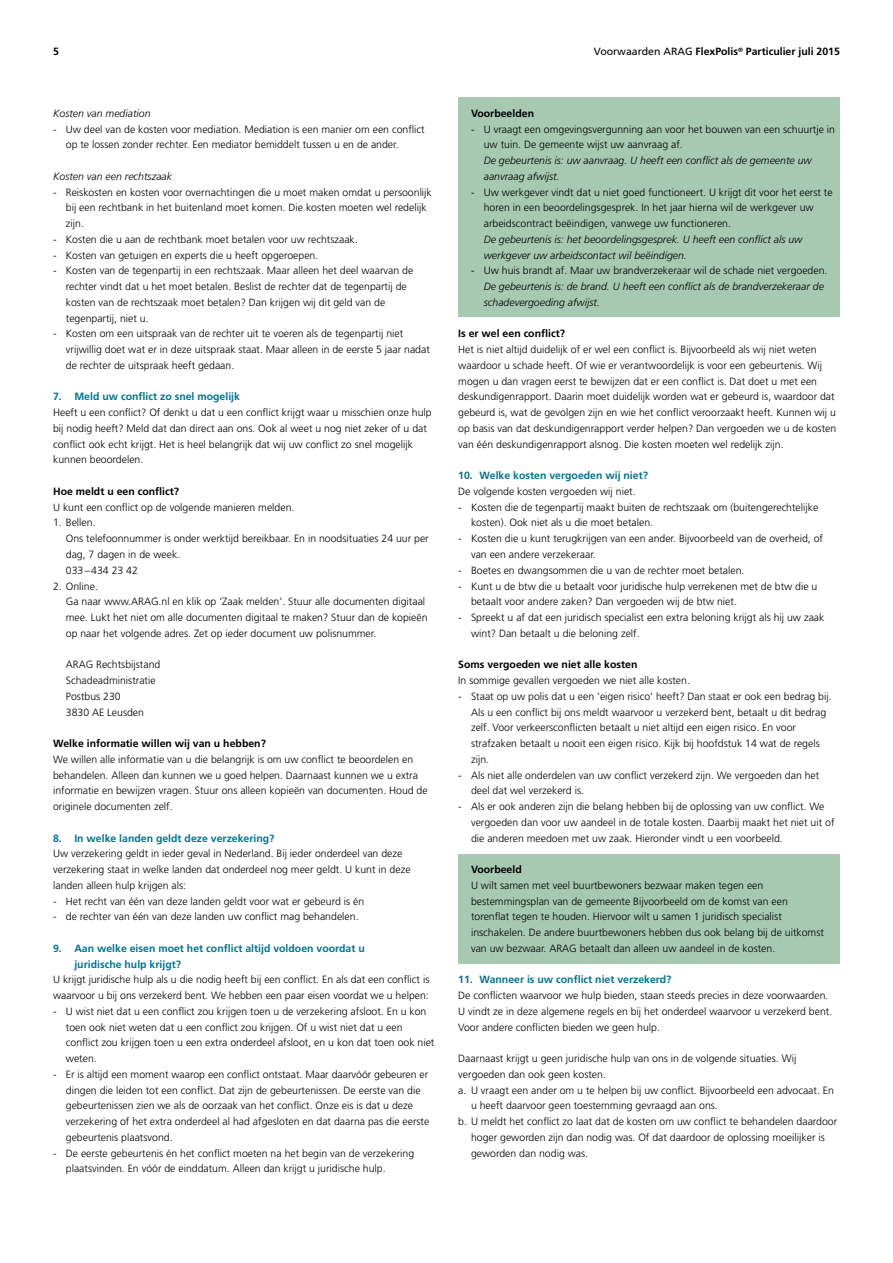
<style>
.page{position:relative;width:893px;height:1263px;background:#fff}
.page>*{position:absolute;margin:0;border:0;box-sizing:border-box;transform-origin:0 0}
.t1{font:300 10.5px/15.8px "Frutiger LT Std";color:#000}
.t2{font:italic 300 10.5px/15.8px "Frutiger LT Std";color:#000}
.t3{font:700 10.5px/15.8px "Frutiger LT Std";color:#00748f}
.t4{font:700 10.5px "Frutiger LT Std";color:#000}
.s1{font-weight:400}
</style>
<div class="page">
<div style="left:458px;top:854px;width:382px;height:110px;background:#a7c9b2"></div>
<div style="left:458px;top:97px;width:382px;height:220px;background:#a7c9b2"></div>
<p class="t4" style="left:53px;top:45px;width:7px">5</p>
<p class="t4" style="left:594px;top:45px;width:247px"><span class="s1">Voorwaarden ARAG</span> FlexPolis<sup>®</sup> Particulier juli 2015</p>
<p class="t2" style="left:53px;top:106px;width:99px">Kosten van mediation</p>
<p class="t1" style="left:66px;top:121px;width:360px;text-indent:-13px">- Uw deel van de kosten voor mediation. Mediation is een manier om een conflict op te lossen zonder rechter. Een mediator bemiddelt tussen u en de ander.</p>
<p class="t2" style="left:53px;top:169px;width:121px">Kosten van een rechtszaak</p>
<p class="t1" style="left:66px;top:184px;width:368px;text-indent:-13px">- Reiskosten en kosten voor overnachtingen die u moet maken omdat u persoonlijk bij een rechtbank in het buitenland moet komen. Die kosten moeten wel redelijk zijn.</p>
<p class="t1" style="left:53px;top:232px;width:306px">- Kosten die u aan de rechtbank moet betalen voor uw rechtszaak.</p>
<p class="t1" style="left:53px;top:247px;width:267px">- Kosten van getuigen en experts die u heeft opgeroepen.</p>
<p class="t1" style="left:66px;top:263px;width:349px;text-indent:-13px">- Kosten van de tegenpartij in een rechtszaak. Maar alleen het deel waarvan de rechter vindt dat u het moet betalen. Beslist de rechter dat de tegenpartij de kosten van de rechtszaak moet betalen? Dan krijgen wij dit geld van de tegenpartij, niet u.</p>
<p class="t1" style="left:66px;top:326px;width:366px;text-indent:-13px">- Kosten om een uitspraak van de rechter uit te voeren als de tegenpartij niet vrijwillig doet wat er in deze uitspraak staat. Maar alleen in de eerste 5 jaar nadat de rechter de uitspraak heeft gedaan.</p>
<p class="t3" style="left:53px;top:389px;width:188px">7. Meld uw conflict zo snel mogelijk</p>
<p class="t1" style="left:53px;top:405px;width:380px">Heeft u een conflict? Of denkt u dat u een conflict krijgt waar u misschien onze hulp bij nodig heeft? Meld dat dan direct aan ons. Ook al weet u nog niet zeker of u dat conflict ook echt krijgt. Het is heel belangrijk dat wij uw conflict zo snel mogelijk kunnen beoordelen.</p>
<p class="t4" style="left:53px;top:485px;width:128px">Hoe meldt u een conflict?</p>
<p class="t1" style="left:53px;top:499px;width:243px">U kunt een conflict op de volgende manieren melden.</p>
<p class="t1" style="left:66px;top:515px;width:364px;text-indent:-13px">1. Bellen.<br>Ons telefoonnummer is onder werktijd bereikbaar. En in noodsituaties 24 uur per dag, 7 dagen in de week.<br>033–434 23 42</p>
<p class="t1" style="left:66px;top:578px;width:363px;text-indent:-13px">2. Online.<br>Ga naar www.ARAG.nl en klik op ‘Zaak melden’. Stuur alle documenten digitaal mee. Lukt het niet om alle documenten digitaal te maken? Stuur dan de kopieën op naar het volgende adres. Zet op ieder document uw polisnummer.</p>
<p class="t1" style="left:66px;top:657px;width:96px">ARAG Rechtsbijstand<br>Schadeadministratie<br>Postbus 230<br>3830 AE Leusden</p>
<p class="t4" style="left:53px;top:737px;width:214px">Welke informatie willen wij van u hebben?</p>
<p class="t1" style="left:53px;top:751px;width:376px">We willen alle informatie van u die belangrijk is om uw conflict te beoordelen en behandelen. Alleen dan kunnen we u goed helpen. Daarnaast kunnen we u extra informatie en bewijzen vragen. Stuur ons alleen kopieën van documenten. Houd de originele documenten zelf.</p>
<p class="t3" style="left:53px;top:830px;width:223px">8. In welke landen geldt deze verzekering?</p>
<p class="t1" style="left:53px;top:846px;width:359px">Uw verzekering geldt in ieder geval in Nederland. Bij ieder onderdeel van deze verzekering staat in welke landen dat onderdeel nog meer geldt. U kunt in deze landen alleen hulp krijgen als:</p>
<p class="t1" style="left:53px;top:893px;width:313px">- Het recht van één van deze landen geldt voor wat er gebeurd is én</p>
<p class="t1" style="left:53px;top:909px;width:307px">- de rechter van één van deze landen uw conflict mag behandelen.</p>
<p class="t3" style="left:74px;top:940px;width:292px;text-indent:-21px">9. Aan welke eisen moet het conflict altijd voldoen voordat u juridische hulp krijgt?</p>
<p class="t1" style="left:53px;top:972px;width:378px">U krijgt juridische hulp als u die nodig heeft bij een conflict. En als dat een conflict is waarvoor u bij ons verzekerd bent. We hebben een paar eisen voordat we u helpen:</p>
<p class="t1" style="left:66px;top:1003px;width:370px;text-indent:-13px">- U wist niet dat u een conflict zou krijgen toen u de verzekering afsloot. En u kon toen ook niet weten dat u een conflict zou krijgen. Of u wist niet dat u een conflict zou krijgen toen u een extra onderdeel afsloot, en u kon dat toen ook niet weten.</p>
<p class="t1" style="left:66px;top:1066px;width:365px;text-indent:-13px">- Er is altijd een moment waarop een conflict ontstaat. Maar daarvóór gebeuren er dingen die leiden tot een conflict. Dat zijn de gebeurtenissen. De eerste van die gebeurtenissen zien we als de oorzaak van het conflict. Onze eis is dat u deze verzekering of het extra onderdeel al had afgesloten en dat daarna pas die eerste gebeurtenis plaatsvond.</p>
<p class="t1" style="left:66px;top:1145px;width:350px;text-indent:-13px">- De eerste gebeurtenis én het conflict moeten na het begin van de verzekering plaatsvinden. En vóór de einddatum. Alleen dan krijgt u juridische hulp.</p>
<p class="t4" style="left:471px;top:107px;width:65px">Voorbeelden</p>
<p class="t1" style="left:484px;top:121px;width:353px;text-indent:-13px">- U vraagt een omgevingsvergunning aan voor het bouwen van een schuurtje in uw tuin. De gemeente wijst uw aanvraag af.</p>
<p class="t2" style="left:484px;top:153px;width:329px">De gebeurtenis is: uw aanvraag. U heeft een conflict als de gemeente uw aanvraag afwijst.</p>
<p class="t1" style="left:484px;top:184px;width:350px;text-indent:-13px">- Uw werkgever vindt dat u niet goed functioneert. U krijgt dit voor het eerst te horen in een beoordelingsgesprek. In het jaar hierna wil de werkgever uw arbeidscontract beëindigen, vanwege uw functioneren.</p>
<p class="t2" style="left:484px;top:232px;width:320px">De gebeurtenis is: het beoordelingsgesprek. U heeft een conflict als uw werkgever uw arbeidscontact wil beëindigen.</p>
<p class="t1" style="left:471px;top:263px;width:358px">- Uw huis brandt af. Maar uw brandverzekeraar wil de schade niet vergoeden.</p>
<p class="t2" style="left:484px;top:279px;width:342px">De gebeurtenis is: de brand. U heeft een conflict als de brandverzekeraar de schadevergoeding afwijst.</p>
<p class="t4" style="left:458px;top:328px;width:108px">Is er wel een conflict?</p>
<p class="t1" style="left:458px;top:342px;width:379px">Het is niet altijd duidelijk of er wel een conflict is. Bijvoorbeeld als wij niet weten waardoor u schade heeft. Of wie er verantwoordelijk is voor een gebeurtenis. Wij mogen u dan vragen eerst te bewijzen dat er een conflict is. Dat doet u met een deskundigenrapport. Daarin moet duidelijk worden wat er gebeurd is, waardoor dat gebeurd is, wat de gevolgen zijn en wie het conflict veroorzaakt heeft. Kunnen wij u op basis van dat deskundigenrapport verder helpen? Dan vergoeden we u de kosten van één deskundigenrapport alsnog. Die kosten moeten wel redelijk zijn.</p>
<p class="t3" style="left:458px;top:468px;width:191px">10. Welke kosten vergoeden wij niet?</p>
<p class="t1" style="left:458px;top:484px;width:179px">De volgende kosten vergoeden wij niet.</p>
<p class="t1" style="left:471px;top:499px;width:349px;text-indent:-13px">- Kosten die de tegenpartij maakt buiten de rechtszaak om (buitengerechtelijke kosten). Ook niet als u die moet betalen.</p>
<p class="t1" style="left:471px;top:531px;width:354px;text-indent:-13px">- Kosten die u kunt terugkrijgen van een ander. Bijvoorbeeld van de overheid, of van een andere verzekeraar.</p>
<p class="t1" style="left:458px;top:562px;width:288px">- Boetes en dwangsommen die u van de rechter moet betalen.</p>
<p class="t1" style="left:471px;top:578px;width:348px;text-indent:-13px">- Kunt u de btw die u betaalt voor juridische hulp verrekenen met de btw die u betaalt voor andere zaken? Dan vergoeden wij de btw niet.</p>
<p class="t1" style="left:471px;top:610px;width:355px;text-indent:-13px">- Spreekt u af dat een juridisch specialist een extra beloning krijgt als hij uw zaak wint? Dan betaalt u die beloning zelf.</p>
<p class="t4" style="left:458px;top:658px;width:181px">Soms vergoeden we niet alle kosten</p>
<p class="t1" style="left:458px;top:673px;width:233px">In sommige gevallen vergoeden we niet alle kosten.</p>
<p class="t1" style="left:471px;top:688px;width:362px;text-indent:-13px">- Staat op uw polis dat u een ‘eigen risico’ heeft? Dan staat er ook een bedrag bij.<br>Als u een conflict bij ons meldt waarvoor u verzekerd bent, betaalt u dit bedrag zelf. Voor verkeersconflicten betaalt u niet altijd een eigen risico. En voor strafzaken betaalt u nooit een eigen risico. Kijk bij hoofdstuk 14 wat de regels zijn.</p>
<p class="t1" style="left:471px;top:767px;width:350px;text-indent:-13px">- Als niet alle onderdelen van uw conflict verzekerd zijn. We vergoeden dan het deel dat wel verzekerd is.</p>
<p class="t1" style="left:471px;top:799px;width:365px;text-indent:-13px">- Als er ook anderen zijn die belang hebben bij de oplossing van uw conflict. We vergoeden dan voor uw aandeel in de totale kosten. Daarbij maakt het niet uit of die anderen meedoen met uw zaak. Hieronder vindt u een voorbeeld.</p>
<p class="t4" style="left:471px;top:863px;width:52px">Voorbeeld</p>
<p class="t1" style="left:471px;top:877px;width:354px">U wilt samen met veel buurtbewoners bezwaar maken tegen een bestemmingsplan van de gemeente Bijvoorbeeld om de komst van een torenflat tegen te houden. Hiervoor wilt u samen 1 juridisch specialist inschakelen. De andere buurtbewoners hebben dus ook belang bij de uitkomst van uw bezwaar. ARAG betaalt dan alleen uw aandeel in de kosten.</p>
<p class="t3" style="left:458px;top:972px;width:215px">11. Wanneer is uw conflict niet verzekerd?</p>
<p class="t1" style="left:458px;top:988px;width:375px">De conflicten waarvoor we hulp bieden, staan steeds precies in deze voorwaarden.<br>U vindt ze in deze algemene regels en bij het onderdeel waarvoor u verzekerd bent.<br>Voor andere conflicten bieden we geen hulp.</p>
<p class="t1" style="left:458px;top:1051px;width:340px">Daarnaast krijgt u geen juridische hulp van ons in de volgende situaties. Wij</p>
<p class="t1" style="left:458px;top:1066px;width:149px">vergoeden dan ook geen kosten.</p>
<p class="t1" style="left:458px;top:1082px;width:377px">a. U vraagt een ander om u te helpen bij uw conflict. Bijvoorbeeld een advocaat. En</p>
<p class="t1" style="left:471px;top:1098px;width:248px">u heeft daarvoor geen toestemming gevraagd aan ons.</p>
<p class="t1" style="left:458px;top:1114px;width:380px">b. U meldt het conflict zo laat dat de kosten om uw conflict te behandelen daardoor</p>
<p class="t1" style="left:471px;top:1129px;width:355px">hoger geworden zijn dan nodig was. Of dat daardoor de oplossing moeilijker is</p>
<p class="t1" style="left:471px;top:1145px;width:119px">geworden dan nodig was.</p>
</div>
